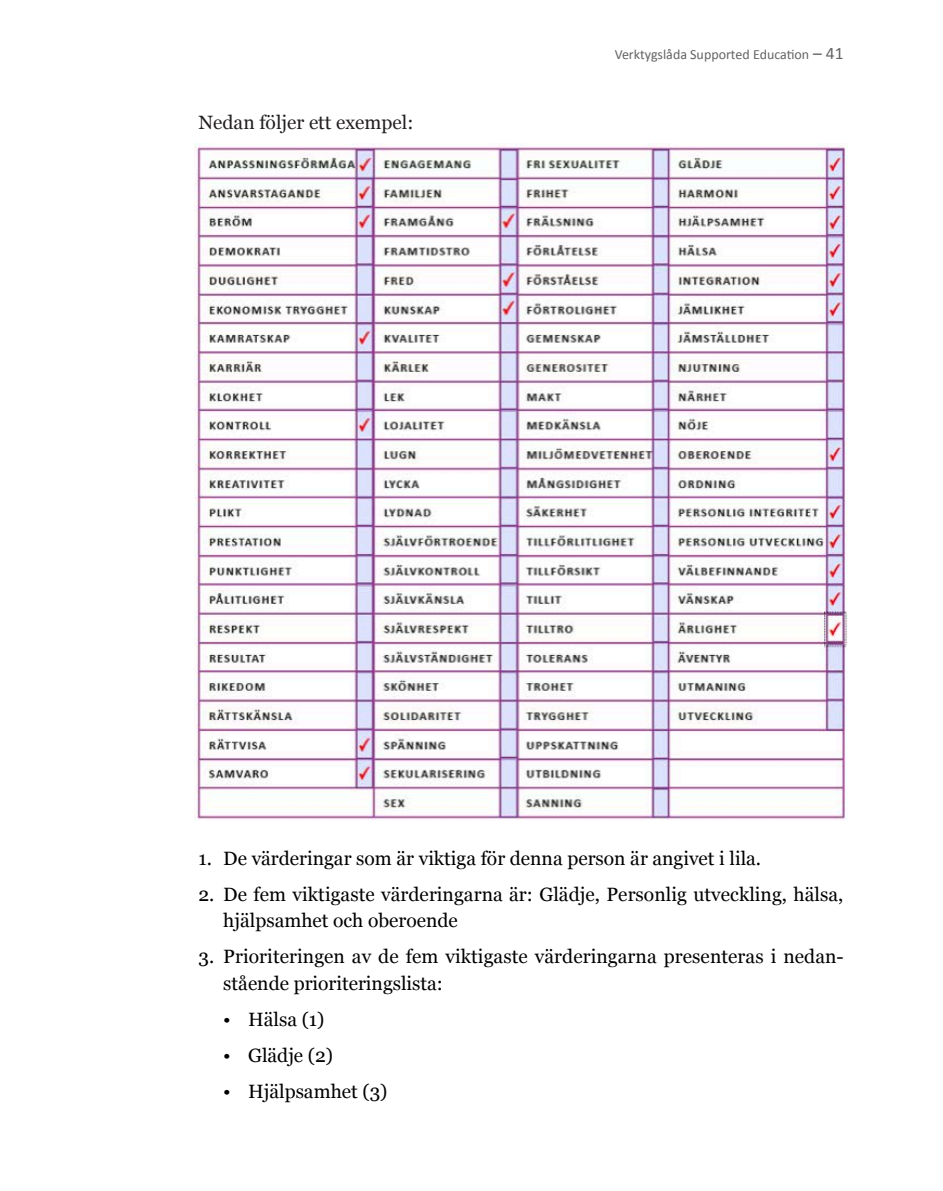
<style>
.page{position:relative;width:943px;height:1191px;background:#fff}
.page>*{position:absolute;margin:0;border:0;box-sizing:border-box;transform-origin:0 0}
.t1{font:19.25px/26.2px "Georgia";color:#000}
.t2{font:19.25px "Georgia";color:#231f20}
.t3{font:14px "Calibri";color:#636366}
.s1{font-size:17.5px}
</style>
<div class="page">
<img style="left:194px;top:143px;width:653px;height:677px">
<p class="t2" style="left:198px;top:108px;width:216px">Nedan följer ett exempel:</p>
<p class="t3" style="left:614px;top:45px;width:230px">Verktygslåda Supported Education <span class="s1">– 41</span></p>
<p class="t1" style="left:198px;top:844px;width:564px">1. De värderingar som är viktiga för denna person är angivet i lila.</p>
<p class="t1" style="left:223px;top:880px;width:621px;text-indent:-25px">2. De fem viktigaste värderingarna är: Glädje, Personlig utveckling, hälsa, hjälpsamhet och oberoende</p>
<p class="t1" style="left:223px;top:942px;width:620px;text-indent:-25px">3. Prioriteringen av de fem viktigaste värderingarna presenteras i nedan&shy;stående prioriteringslista:</p>
<p class="t1" style="left:223px;top:1005px;width:103px">• Hälsa (1)</p>
<p class="t1" style="left:223px;top:1041px;width:111px">• Glädje (2)</p>
<p class="t1" style="left:223px;top:1077px;width:166px">• Hjälpsamhet (3)</p>
</div>
